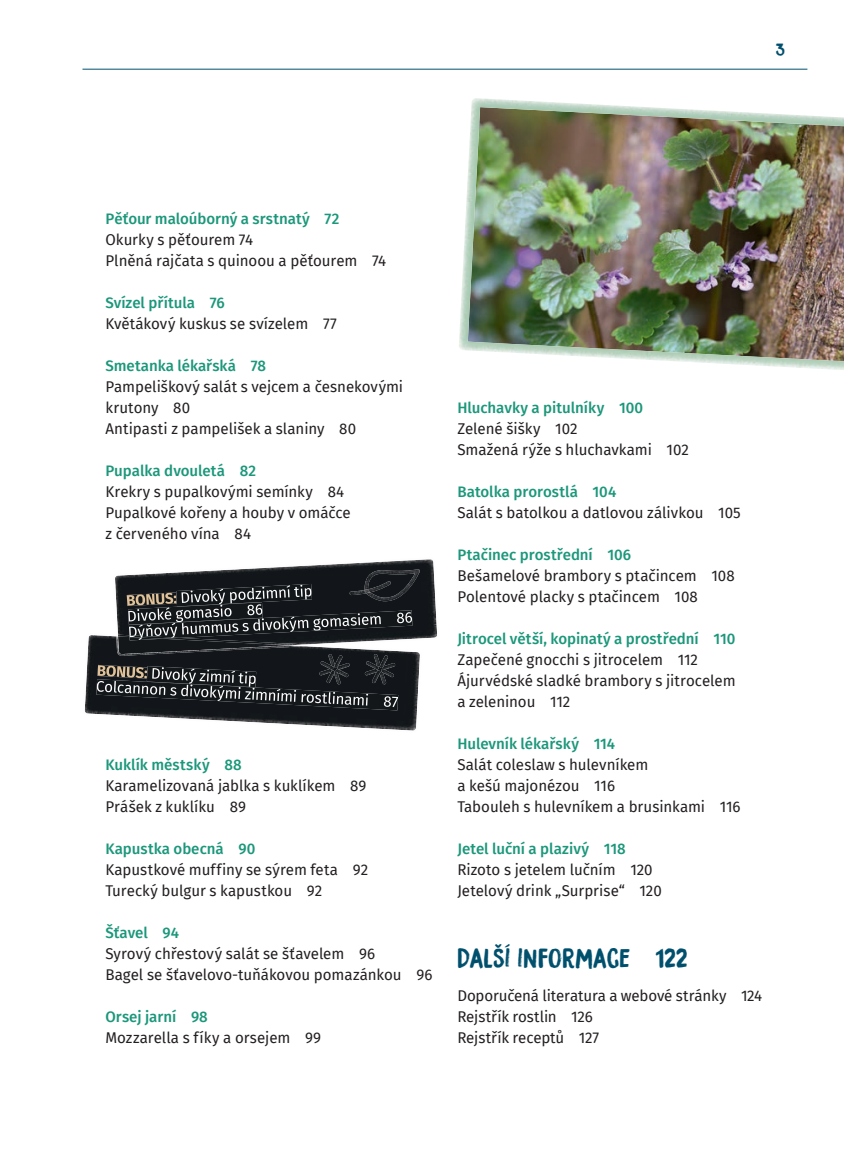
<style>
.page{position:relative;width:844px;height:1166px;background:#fff}
.page>*{position:absolute;margin:0;border:0;box-sizing:border-box;transform-origin:0 0}
.t1{font:24.5px "Bocadillo";letter-spacing:-.005em;color:#00506d}
.t2{font:15.75px "Bocadillo";color:#00506d}
.t3{font:15.22px/21px "Fira Sans";letter-spacing:-.005em;color:#231f20}
.t4{font:500 15.22px "Fira Sans";color:#1b977a}
</style>
<div class="page">
<hr style="left:82px;top:69px;width:725px;height:1px;background:#00506d">
<img style="left:84px;top:635px;width:336px;height:96px">
<img style="left:113px;top:559px;width:324px;height:86px">
<img style="left:116px;top:646px;width:189px;height:10px">
<img style="left:116px;top:634px;width:206px;height:12px">
<img style="left:459px;top:98px;width:384px;height:272px">
<svg style="left:319px;top:654px;width:31px;height:30px"></svg>
<img style="left:364px;top:569px;width:55px;height:32px">
<img style="left:368px;top:581px;width:22px;height:11px">
<img style="left:349px;top:590px;width:17px;height:5px">
<svg style="left:364px;top:589px;width:6px;height:4px"></svg>
<svg style="left:365px;top:654px;width:30px;height:30px"></svg>
<p class="t2" style="left:775px;top:39px;width:11px">3</p>
<p class="t4" style="left:105px;top:206px;width:235px">Pěťour maloúborný a srstnatý 72</p>
<p class="t3" style="left:105px;top:229px;width:282px">Okurky s pěťourem 74<br>Plněná rajčata s quinoou a pěťourem 74</p>
<p class="t4" style="left:105px;top:290px;width:121px">Svízel přítula 76</p>
<p class="t3" style="left:105px;top:313px;width:233px">Květákový kuskus se svízelem 77</p>
<p class="t4" style="left:105px;top:353px;width:162px">Smetanka lékařská 78</p>
<p class="t3" style="left:105px;top:376px;width:299px">Pampeliškový salát s vejcem a česnekovými krutony 80<br>Antipasti z pampelišek a slaniny 80</p>
<p class="t4" style="left:105px;top:458px;width:152px">Pupalka dvouletá 82</p>
<p class="t3" style="left:105px;top:481px;width:247px">Krekry s pupalkovými semínky 84<br>Pupalkové kořeny a houby v omáčce z červeného vína 84</p>
<p class="t4" style="left:105px;top:752px;width:138px">Kuklík městský 88</p>
<p class="t3" style="left:105px;top:775px;width:262px">Karamelizovaná jablka s kuklíkem 89<br>Prášek z kuklíku 89</p>
<p class="t4" style="left:105px;top:836px;width:151px">Kapustka obecná 90</p>
<p class="t3" style="left:105px;top:859px;width:264px">Kapustkové muffiny se sýrem feta 92<br>Turecký bulgur s kapustkou 92</p>
<p class="t4" style="left:105px;top:920px;width:75px">Šťavel 94</p>
<p class="t3" style="left:105px;top:943px;width:328px">Syrový chřestový salát se šťavelem 96<br>Bagel se šťavelovo-tuňákovou pomazánkou 96</p>
<p class="t4" style="left:105px;top:1004px;width:104px">Orsej jarní 98</p>
<p class="t3" style="left:105px;top:1027px;width:217px">Mozzarella s fíky a orsejem 99</p>
<p class="t4" style="left:457px;top:395px;width:187px">Hluchavky a pitulníky 100</p>
<p class="t3" style="left:457px;top:418px;width:233px">Zelené šišky 102<br>Smažená rýže s hluchavkami 102</p>
<p class="t4" style="left:457px;top:479px;width:160px">Batolka prorostlá 104</p>
<p class="t3" style="left:457px;top:502px;width:285px">Salát s batolkou a datlovou zálivkou 105</p>
<p class="t4" style="left:457px;top:542px;width:175px">Ptačinec prostřední 106</p>
<p class="t3" style="left:457px;top:565px;width:279px">Bešamelové brambory s ptačincem 108<br>Polentové placky s ptačincem 108</p>
<p class="t4" style="left:457px;top:626px;width:279px">Jitrocel větší, kopinatý a prostřední 110</p>
<p class="t3" style="left:457px;top:649px;width:279px">Zapečené gnocchi s jitrocelem 112<br>Ájurvédské sladké brambory s jitrocelem a zeleninou 112</p>
<p class="t4" style="left:457px;top:731px;width:159px">Hulevník lékařský 114</p>
<p class="t3" style="left:457px;top:754px;width:285px">Salát coleslaw s hulevníkem<br>a kešú majonézou 116<br>Tabouleh s hulevníkem a brusinkami 116</p>
<p class="t4" style="left:457px;top:836px;width:170px">Jetel luční a plazivý 118</p>
<p class="t3" style="left:457px;top:859px;width:206px">Rizoto s jetelem lučním 120<br>Jetelový drink „Surprise“ 120</p>
<h1 class="t1" style="left:457px;top:941px;width:232px">DALŠÍ INFORMACE 122</h1>
<p class="t3" style="left:457px;top:985px;width:306px">Doporučená literatura a webové stránky 124<br>Rejstřík rostlin 126<br>Rejstřík receptů 127</p>
</div>
